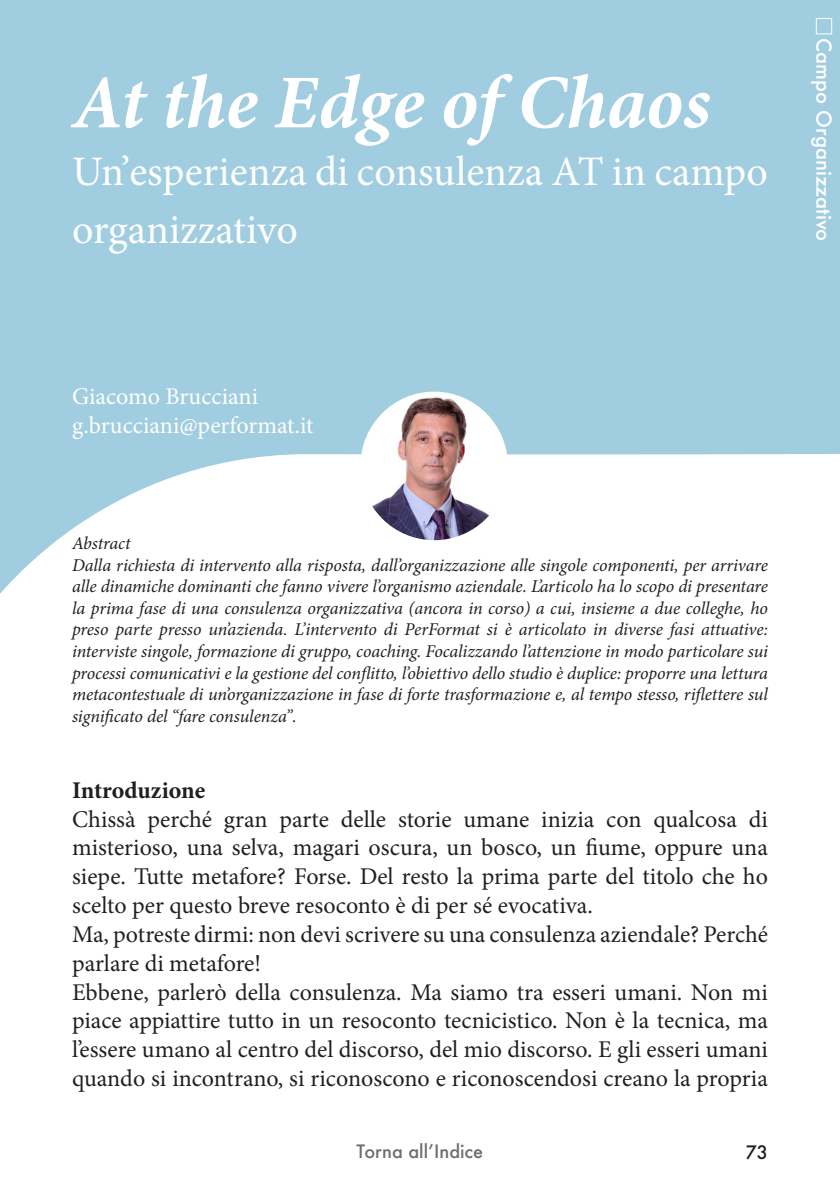
<style>
.page{position:relative;width:840px;height:1191px;background:#fff}
.page>*{position:absolute;margin:0;border:0;box-sizing:border-box;transform-origin:0 0}
.Titolo_Articolo{font:italic 700 76px "Minion Pro";letter-spacing:-.005em;color:#fff}
.Titolo_Articolo-2{font:42px/58px "Minion Pro";color:#fff}
.Testo{font:24px/28.8px "Minion Pro";color:#231f20;text-align:justify}
.Autore-Mail{font:24px "Minion Pro";color:#fff}
.Titolo_paragrafo{font:700 24px "Minion Pro";letter-spacing:-.005em;color:#231f20}
.t1{font:500 20px "Futura";color:#fff}
.Abstract{font:italic 18px/21.6px "Minion Pro";letter-spacing:-.01em;color:#231f20;text-align:justify}
.t2{font:500 18px "Futura";color:#6d6e71}
.t3{font:500 18px "Futura";color:#231f20}
</style>
<div class="page">
<div style="left:0;top:0;width:839px;height:426px;background:#a1cde0"></div>
<svg style="left:0;top:401px;width:839px;height:193px"></svg>
<div style="left:815px;top:18px;width:16px;height:16px;border:1px solid #fff"></div>
<img style="left:360px;top:391px;width:147px;height:149px;border-radius:74px">
<p class="Titolo_Articolo" style="left:72px;top:49px;width:639px">At the Edge of Chaos</p>
<p class="Titolo_Articolo-2" style="left:72px;top:143px;width:697px">Un’esperienza di consulenza AT in campo organizzativo</p>
<p class="t1" style="left:837px;top:38px;width:205px;rotate:90deg">Campo Organizzativo</p>
<p class="Autore-Mail" style="left:72px;top:380px;width:187px">Giacomo Brucciani</p>
<p class="Autore-Mail" style="left:72px;top:409px;width:243px">g.brucciani@performat.it</p>
<p class="Abstract" style="left:72px;top:532px;width:60px">Abstract</p>
<p class="Abstract" style="left:72px;top:554px;width:697px">Dalla richiesta di intervento alla risposta, dall’organizzazione alle singole componenti, per arrivare alle dinamiche dominanti che fanno vivere l’organismo aziendale. L’articolo ha lo scopo di presentare la prima fase di una consulenza organizzativa (ancora in corso) a cui, insieme a due colleghe, ho preso parte presso un’azienda. L’intervento di PerFormat si è articolato in diverse fasi attuative: interviste singole, formazione di gruppo, coaching. Focalizzando l’attenzione in modo particolare sui processi comunicativi e la gestione del conflitto, l’obiettivo dello studio è duplice: proporre una lettura metacontestuale di un’organizzazione in fase di forte trasformazione e, al tempo stesso, riflettere sul significato del “fare consulenza”.</p>
<p class="Titolo_paragrafo" style="left:72px;top:773px;width:135px">Introduzione</p>
<p class="Testo" style="left:72px;top:804px;width:697px">Chissà perché gran parte delle storie umane inizia con qualcosa di misterioso, una selva, magari oscura, un bosco, un fiume, oppure una siepe. Tutte metafore? Forse. Del resto la prima parte del titolo che ho scelto per questo breve resoconto è di per sé evocativa.</p>
<p class="Testo" style="left:72px;top:920px;width:697px">Ma, potreste dirmi: non devi scrivere su una consulenza aziendale? Perché parlare di metafore!</p>
<p class="Testo" style="left:72px;top:977px;width:697px">Ebbene, parlerò della consulenza. Ma siamo tra esseri umani. Non mi piace appiattire tutto in un resoconto tecnicistico. Non è la tecnica, ma l’essere umano al centro del discorso, del mio discorso. E gli esseri umani quando si incontrano, si riconoscono e riconoscendosi creano la propria</p>
<p class="t2" style="left:356px;top:1139px;width:128px">Torna all’Indice</p>
<p class="t3" style="left:745px;top:1139px;width:24px">73</p>
</div>
